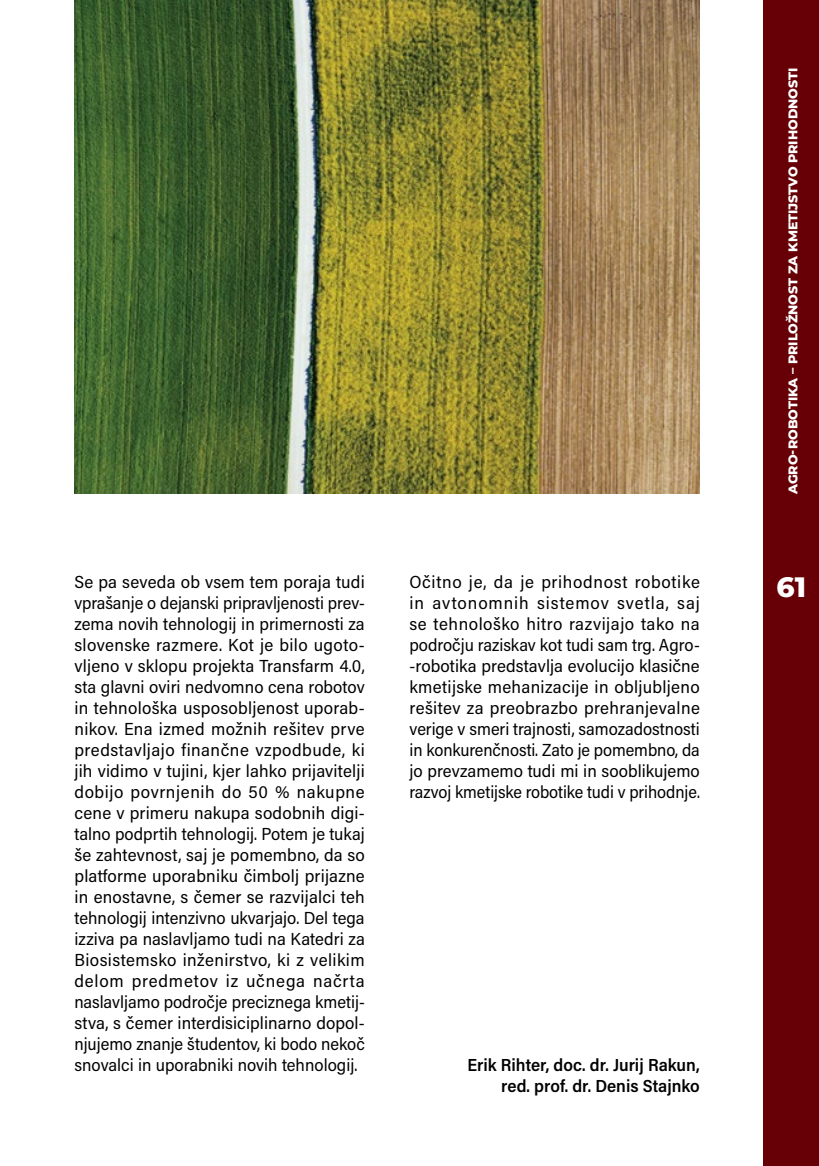
<style>
.page{position:relative;width:819px;height:1166px;background:#fff}
.page>*{position:absolute;margin:0;border:0;box-sizing:border-box;transform-origin:0 0}
.t1{font:800 28px "Montserrat";color:#fff}
.t2{font:17.5px/21px "Acumin Pro Semi Cond";color:#000;text-align:justify}
.t3{font:600 17.5px/21px "Acumin Pro Semi Cond";color:#000;text-align:right}
.t4{font:800 12.6px "Montserrat";color:#fff}
</style>
<div class="page">
<div style="left:763px;top:0;width:56px;height:1166px;background:#670006"></div>
<img style="left:74px;top:0;width:625px;height:494px">
<p class="t2" style="left:74px;top:571px;width:292px">Se pa seveda ob vsem tem poraja tudi vprašanje o dejanski pripravljenosti prev&shy;zema novih tehnologij in primernosti za slovenske razmere. Kot je bilo ugoto&shy;vljeno v sklopu projekta Transfarm 4.0, sta glavni oviri nedvomno cena robotov in tehnološka usposobljenost uporab&shy;nikov. Ena izmed možnih rešitev prve predstavljajo finančne vzpodbude, ki jih vidimo v tujini, kjer lahko prijavitelji dobijo povrnjenih do 50 % nakupne cene v primeru nakupa sodobnih digi&shy;talno podprtih tehnologij. Potem je tukaj še zahtevnost, saj je pomembno, da so platforme uporabniku čimbolj prijazne in enostavne, s čemer se razvijalci teh tehnologij intenzivno ukvarjajo. Del tega izziva pa naslavljamo tudi na Katedri za Biosistemsko inženirstvo, ki z velikim delom predmetov iz učnega načrta naslavljamo področje preciznega kmetij&shy;stva, s čemer interdisiciplinarno dopol&shy;njujemo znanje študentov, ki bodo nekoč snovalci in uporabniki novih tehnologij.</p>
<p class="t2" style="left:409px;top:571px;width:292px">Očitno je, da je prihodnost robotike in avtonomnih sistemov svetla, saj se tehnološko hitro razvijajo tako na področju raziskav kot tudi sam trg. Agro--robotika predstavlja evolucijo klasične kmetijske mehanizacije in obljubljeno rešitev za preobrazbo prehranjevalne verige v smeri trajnosti, samozadostnosti in konkurenčnosti. Zato je pomembno, da jo prevzamemo tudi mi in sooblikujemo razvoj kmetijske robotike tudi v prihodnje.</p>
<p class="t3" style="left:467px;top:1054px;width:234px">Erik Rihter, doc. dr. Jurij Rakun, red. prof. dr. Denis Stajnko</p>
<p class="t4" style="left:783px;top:494px;width:428px;rotate:-90deg">AGRO-ROBOTIKA – PRILOŽNOST ZA KMETIJSTVO PRIHODNOSTI</p>
<h1 class="t1" style="left:776px;top:566px;width:31px">61</h1>
</div>
